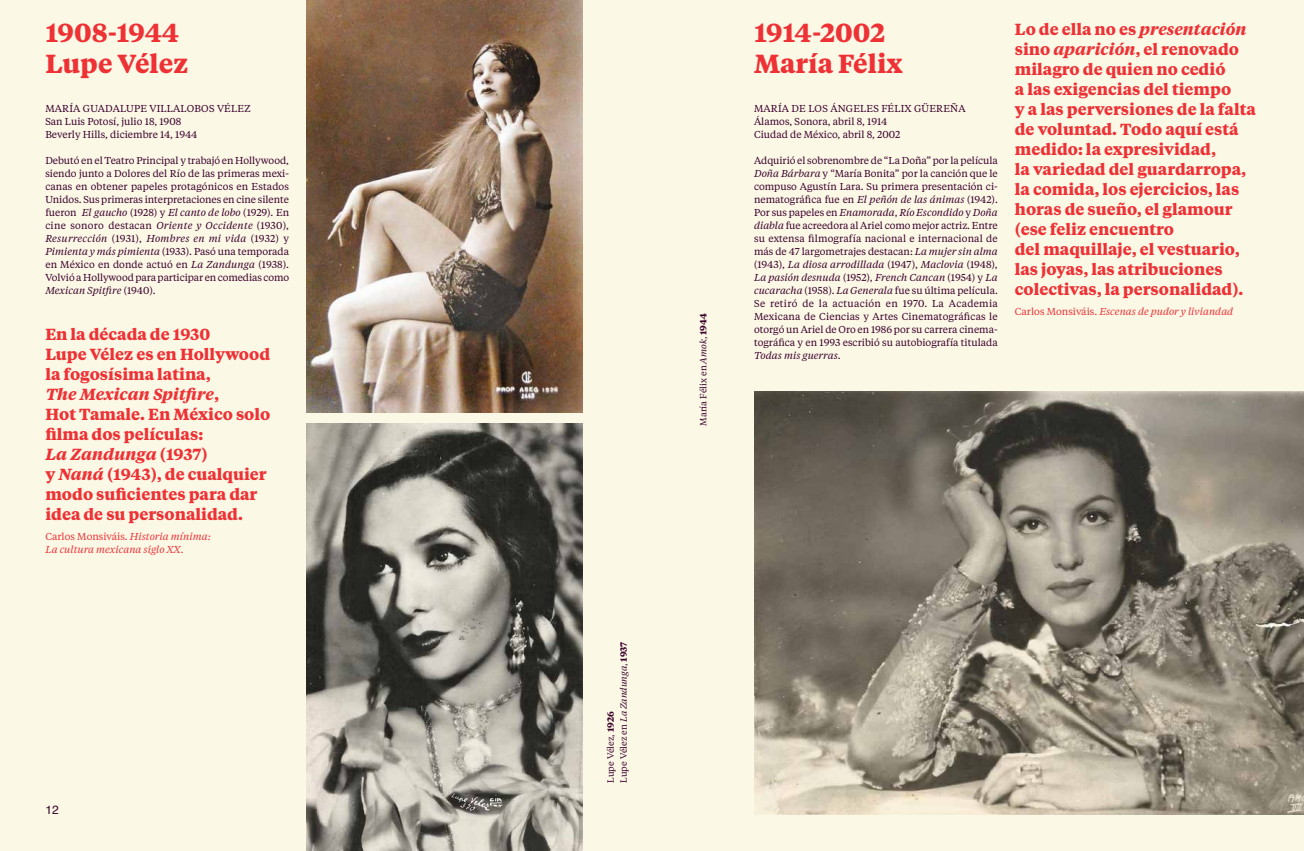
<style>
.page{position:relative;width:1304px;height:851px;background:#fff}
.page>*{position:absolute;margin:0;border:0;box-sizing:border-box;transform-origin:0 0}
.t1{font:700 26px/30px "Tiempos Text";color:#ee3135}
.t2{font:700 16px/20px "Tiempos Text";color:#ee3135}
.t3{font:12px "Helvetica";color:#3a002c}
.t4{font:10px/13px "Tiempos Text";color:#3a002c}
.t5{font:italic 10px/13px "Tiempos Text";color:#ee3135}
.t6{font:9px/13px "Tiempos Text";color:#3a002c}
.s1{font-style:italic}
.s2{font-style:normal}
.s3{font-weight:700}
</style>
<div class="page">
<div style="left:652px;top:0;width:652px;height:850px;background:#fcf8e6"></div>
<div style="left:0;top:0;width:652px;height:850px;background:#fcf8e6"></div>
<img style="left:306px;top:423px;width:276px;height:427px">
<img style="left:306px;top:0;width:276px;height:412px">
<img style="left:754px;top:391px;width:550px;height:423px">
<h1 class="t1" style="left:45px;top:17px;width:145px">1908-1944<br>Lupe Vélez</h1>
<p class="t4" style="left:45px;top:101px;width:207px">MARÍA GUADALUPE VILLALOBOS VÉLEZ<br>San Luis Potosí, julio 18, 1908<br>Beverly Hills, diciembre 14, 1944</p>
<p class="t4" style="left:45px;top:153px;width:245px;text-align:justify">Debutó en el Teatro Principal y trabajó en Hollywood, siendo junto a Dolores del Río de las primeras mexi&shy;canas en obtener papeles protagónicos en Estados Unidos. Sus primeras interpretaciones en cine silente fueron <span class="s1">El gaucho</span> (1928) y <span class="s1">El canto de lobo</span> (1929). En cine sonoro destacan <span class="s1">Oriente y Occidente</span> (1930), <span class="s1">Resurrección</span> (1931), <span class="s1">Hombres en mi vida</span> (1932) y <span class="s1">Pimienta y más pimienta</span> (1933). Pasó una temporada en México en donde actuó en <span class="s1">La Zandunga</span> (1938).<br>Volvió a Hollywood para participar en comedias como <span class="s1">Mexican Spitfire</span> (1940).</p>
<h2 class="t2" style="left:45px;top:323px;width:226px">En la década de 1930<br>Lupe Vélez es en Hollywood la fogosísima latina,<br><span class="s1">The Mexican Spitfire</span>,<br>Hot Tamale. En México solo filma dos películas:<br><span class="s1">La Zandunga</span> (1937)<br>y <span class="s1">Naná</span> (1943), de cualquier modo suficientes para dar idea de su personalidad.</h2>
<p class="t5" style="left:45px;top:529px;width:167px"><span class="s2">Carlos Monsiváis.</span> Historia mínima:<br>La cultura mexicana siglo XX.</p>
<p class="t3" style="left:45px;top:800px;width:15px">12</p>
<p class="t6" style="left:696px;top:425px;width:114px;rotate:-90deg">María Félix en <span class="s1">Amok</span>, <span class="s3">1944</span></p>
<h1 class="t1" style="left:754px;top:17px;width:150px">1914-2002<br>María Félix</h1>
<p class="t4" style="left:754px;top:101px;width:213px">MARÍA DE LOS ÁNGELES FÉLIX GÜEREÑA<br>Álamos, Sonora, abril 8, 1914<br>Ciudad de México, abril 8, 2002</p>
<p class="t4" style="left:754px;top:153px;width:245px;text-align:justify">Adquirió el sobrenombre de “La Doña” por la película <span class="s1">Doña Bárbara</span> y “María Bonita” por la canción que le compuso Agustín Lara. Su primera presentación ci&shy;nematográfica fue en <span class="s1">El peñón de las ánimas</span> (1942).<br>Por sus papeles en <span class="s1">Enamorada</span>, <span class="s1">Río Escondido</span> y <span class="s1">Doña diabla</span> fue acreedora al Ariel como mejor actriz. Entre su extensa filmografía nacional e internacional de más de 47 largometrajes destacan: <span class="s1">La mujer sin alma </span>(1943), <span class="s1">La diosa arrodillada</span> (1947), <span class="s1">Maclovia</span> (1948), <span class="s1">La pasión desnuda</span> (1952), <span class="s1">French Cancan</span> (1954) y <span class="s1">La cucaracha</span> (1958). <span class="s1">La Generala</span> fue su última película.<br>Se retiró de la actuación en 1970. La Academia Mexicana de Ciencias y Artes Cinematográficas le otorgó un Ariel de Oro en 1986 por su carrera cinema&shy;tográfica y en 1993 escribió su autobiografía titulada <span class="s1">Todas mis guerras</span>.</p>
<p class="t2" style="left:1015px;top:18px;width:243px">Lo de ella no es <span class="s1">presentación </span>sino <span class="s1">aparición</span>, el renovado milagro de quien no cedió<br>a las exigencias del tiempo<br>y a las perversiones de la falta de voluntad. Todo aquí está medido: la expresividad,<br>la variedad del guardarropa, la comida, los ejercicios, las horas de sueño, el glamour (ese feliz encuentro<br>del maquillaje, el vestuario, las joyas, las atribuciones colectivas, la personalidad).</p>
<p class="t5" style="left:1015px;top:304px;width:220px"><span class="s2">Carlos Monsiváis.</span> Escenas de pudor y liviandad</p>
<p class="t6" style="left:604px;top:782px;width:143px;rotate:-90deg">Lupe Vélez, <span class="s3">1926<br></span>Lupe Vélez en <span class="s1">La Zandunga</span>, <span class="s3">1937</span></p>
</div>
